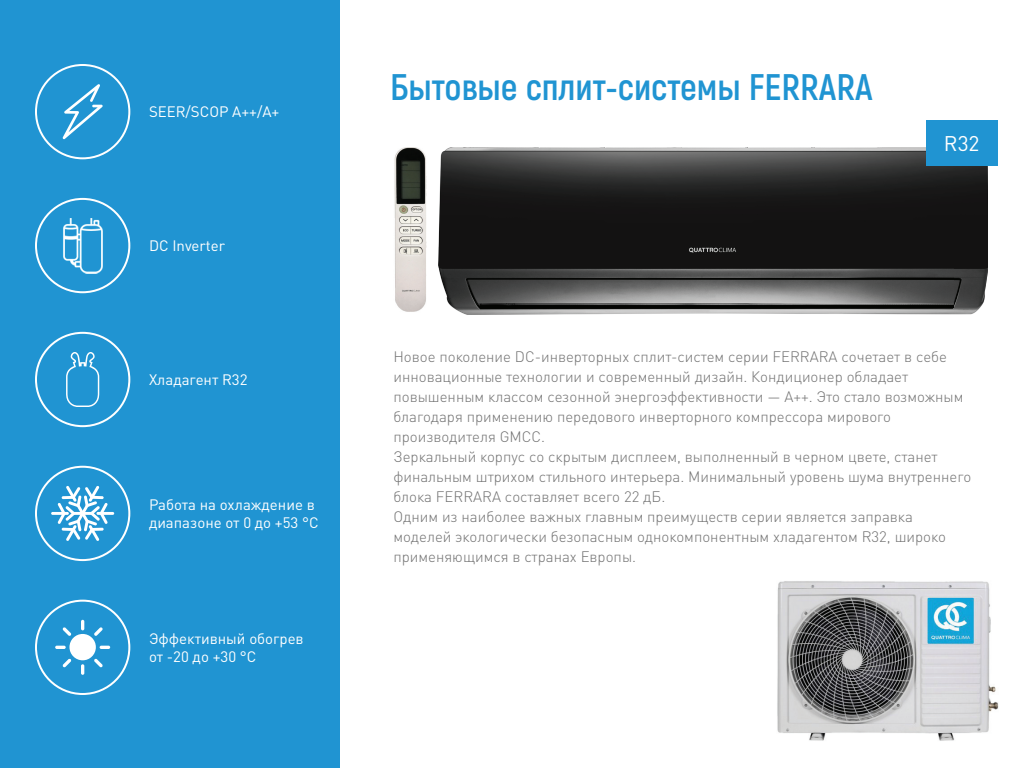
<style>
.page{position:relative;width:1024px;height:768px;background:#fff}
.page>*{position:absolute;margin:0;border:0;box-sizing:border-box;transform-origin:0 0}
.t1{font:700 37px "Akrobat";color:#2094d2}
.t2{font:21px "DIN Pro";color:#fff}
.t3{font:300 15px/20px "DIN Pro";color:#707070}
.t4{font:15px/18px "DIN Pro";color:#fff}
</style>
<div class="page">
<div style="left:0;top:0;width:340px;height:768px;background:#2094d2"></div>
<img style="left:439px;top:147px;width:549px;height:167px">
<div style="left:35px;top:64px;width:95px;height:95px;border:2px solid #fff;border-radius:50%"></div>
<div style="left:35px;top:198px;width:95px;height:95px;border:2px solid #fff;border-radius:50%"></div>
<div style="left:35px;top:332px;width:95px;height:95px;border:2px solid #fff;border-radius:50%"></div>
<div style="left:35px;top:466px;width:95px;height:95px;border:2px solid #fff;border-radius:50%"></div>
<div style="left:35px;top:600px;width:95px;height:95px;border:2px solid #fff;border-radius:50%"></div>
<svg style="left:63px;top:84px;width:40px;height:55px"></svg>
<hr style="left:96px;top:512px;width:18px;height:3px;background:#fff">
<hr style="left:51px;top:512px;width:18px;height:3px;background:#fff">
<svg style="left:58px;top:486px;width:50px;height:55px"></svg>
<div style="left:69px;top:634px;width:27px;height:26px;background:#fff;border-radius:50%"></div>
<svg style="left:81px;top:620px;width:3px;height:10px"></svg>
<svg style="left:81px;top:664px;width:3px;height:11px"></svg>
<svg style="left:100px;top:646px;width:10px;height:3px"></svg>
<svg style="left:55px;top:646px;width:11px;height:3px"></svg>
<svg style="left:63px;top:627px;width:8px;height:9px"></svg>
<svg style="left:94px;top:659px;width:9px;height:8px"></svg>
<svg style="left:63px;top:659px;width:8px;height:8px"></svg>
<svg style="left:94px;top:627px;width:9px;height:9px"></svg>
<img style="left:63px;top:218px;width:40px;height:55px">
<svg style="left:66px;top:352px;width:33px;height:55px"></svg>
<div style="left:927px;top:120px;width:71px;height:46px;background:#2094d2"></div>
<img style="left:394px;top:147px;width:33px;height:165px">
<img style="left:777px;top:581px;width:221px;height:160px">
<p class="t4" style="left:149px;top:102px;width:132px">SEER/SCOP A++/A+</p>
<p class="t4" style="left:149px;top:236px;width:77px">DC Inverter</p>
<p class="t4" style="left:149px;top:370px;width:100px">Хладагент R32</p>
<p class="t4" style="left:149px;top:495px;width:171px">Работа на охлаждение в диапазоне от 0 до +53 °C</p>
<p class="t4" style="left:149px;top:629px;width:156px">Эффективный обогрев от -20 до +30 °C</p>
<h1 class="t1" style="left:390px;top:64px;width:484px">Бытовые сплит-системы FERRARA</h1>
<h2 class="t2" style="left:944px;top:129px;width:37px">R32</h2>
<p class="t3" style="left:393px;top:346px;width:579px">Новое поколение DC-инверторных сплит-систем серии FERRARA сочетает в себе инновационные технологии и современный дизайн. Кондиционер обладает повышенным классом сезонной энергоэффективности — А++. Это стало возможным благодаря применению передового инверторного компрессора мирового производителя GMCC.<br>Зеркальный корпус со скрытым дисплеем, выполненный в черном цвете, станет финальным штрихом стильного интерьера. Минимальный уровень шума внутреннего блока FERRARA составляет всего 22 дБ.<br>Одним из наиболее важных главным преимуществ серии является заправка моделей экологически безопасным однокомпонентным хладагентом R32, широко применяющимся в странах Европы.</p>
</div>
